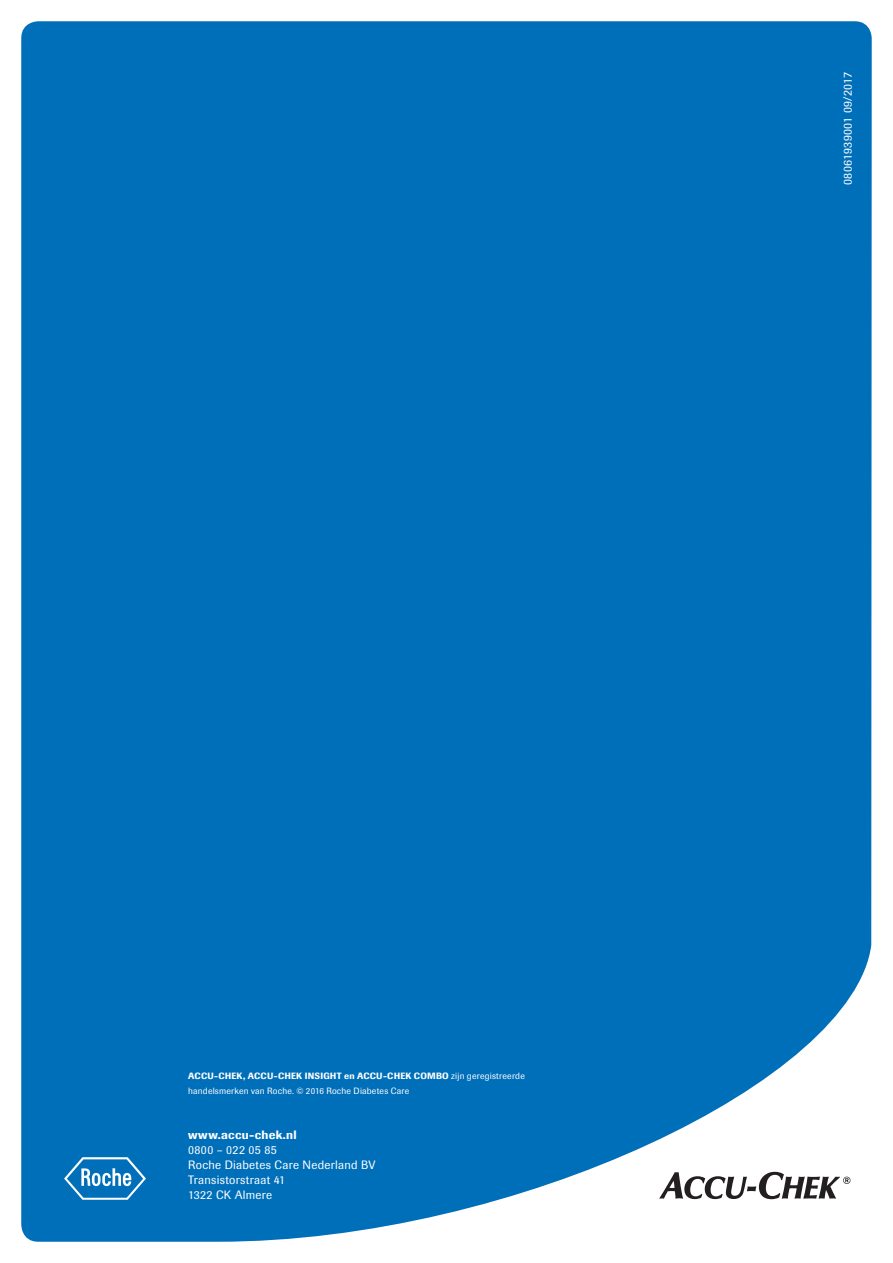
<style>
.page{position:relative;width:893px;height:1263px;background:#fff}
.page>*{position:absolute;margin:0;border:0;box-sizing:border-box;transform-origin:0 0}
.t1{font:12px/15px "Imago Pro";letter-spacing:.025em;color:#fff}
.t2{font:500 12px "Imago Pro";letter-spacing:.02em;color:#fff}
.t3{font:9px/15px "Imago Pro";letter-spacing:.025em;color:#fff}
.s1{font-weight:500}
</style>
<div class="page">
<div style="left:21px;top:21px;width:851px;height:1221px;background:#006fba"></div>
<svg style="left:659px;top:1172px;width:191px;height:27px"></svg>
<svg style="left:64px;top:1157px;width:82px;height:42px;background:#398fc9"></svg>
<h1 class="t1" style="left:840px;top:185px;width:114px;rotate:-90deg">08061939001 09/2017</h1>
<p class="t3" style="left:188px;top:1068px;width:338px"><span class="s1">ACCU-CHEK, ACCU-CHEK INSIGHT en ACCU-CHEK COMBO</span> zijn geregistreerde handelsmerken van Roche. © 2016 Roche Diabetes Care</p>
<h1 class="t2" style="left:188px;top:1127px;width:110px">www.accu-chek.nl</h1>
<h1 class="t1" style="left:188px;top:1142px;width:189px">0800 – 022 05 85<br>Roche Diabetes Care Nederland BV<br>Transistorstraat 41<br>1322 CK Almere</h1>
</div>
